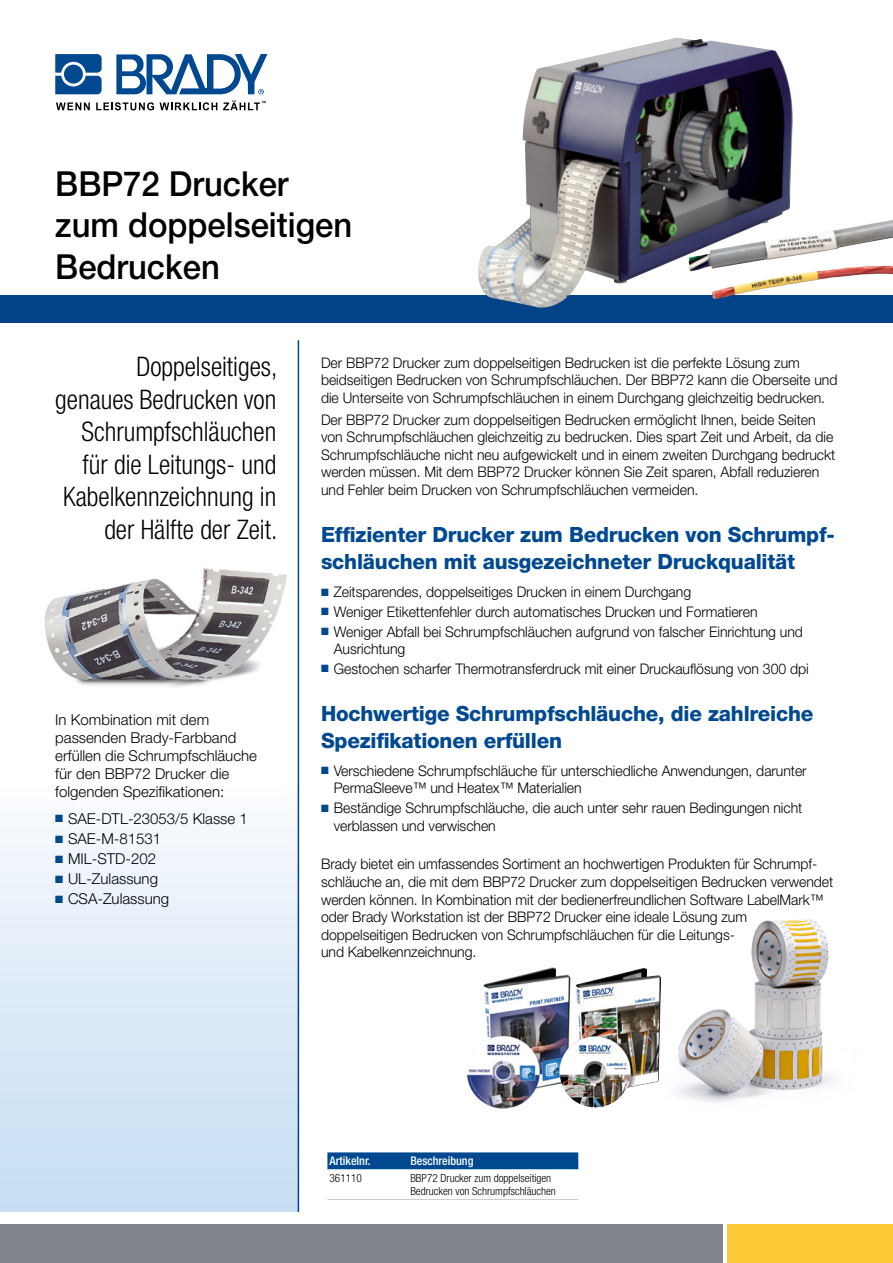
<style>
.page{position:relative;width:893px;height:1263px;background:#fff}
.page>*{position:absolute;margin:0;border:0;box-sizing:border-box;transform-origin:0 0}
.t1{font:500 34.5px/41.4px "Helvetica Neue LT Pro";color:#000;scale:.95 1}
.t2{font:300 condensed 27px/32.4px "Helvetica Neue LT Pro";color:#000;text-align:right}
.t3{font:800 21px/27px "Helvetica Neue LT Pro";letter-spacing:-.01em;color:#004990}
.t4{font:300 15px/18px "Helvetica Neue LT Pro";color:#000}
.t5{font:300 14.7px/17.5px "Helvetica Neue LT Pro";letter-spacing:-.005em;color:#000;scale:.96 1}
.t6{font:500 condensed 12px "Helvetica Neue LT Pro";color:#fff}
.t7{font:300 condensed 11.25px/13.5px "Helvetica Neue LT Pro";color:#000}
.s1{color:#004990}
</style>
<div class="page">
<div style="left:0;top:1225px;width:723px;height:38px;background:#81848a"></div>
<div style="left:727px;top:1225px;width:166px;height:38px;background:#ffca38"></div>
<svg style="left:55px;top:54px;width:47px;height:40px;background:#2966a2"></svg>
<svg style="left:116px;top:54px;width:151px;height:40px"></svg>
<svg style="left:56px;top:102px;width:34px;height:8px"></svg>
<svg style="left:96px;top:102px;width:58px;height:8px"></svg>
<svg style="left:160px;top:102px;width:57px;height:8px"></svg>
<svg style="left:223px;top:100px;width:43px;height:10px"></svg>
<img style="left:677px;top:919px;width:156px;height:184px">
<div style="left:0;top:682px;width:298px;height:530px;background:linear-gradient(to bottom,#fff,#c5ddf3)"></div>
<hr style="left:298px;top:340px;width:1px;height:872px;background:#014386">
<div style="left:0;top:296px;width:893px;height:27px;background:#014386"></div>
<img style="left:41px;top:568px;width:250px;height:122px">
<img style="left:466px;top:967px;width:92px;height:142px">
<img style="left:558px;top:968px;width:103px;height:140px">
<svg style="left:327px;top:1152px;width:251px;height:18px;background:#115597"></svg>
<hr style="left:327px;top:1199px;width:81px;height:1px;background:#c4ced4">
<hr style="left:408px;top:1199px;width:170px;height:1px;background:#c4ced4">
<img style="left:477px;top:38px;width:316px;height:270px">
<img style="left:688px;top:220px;width:205px;height:79px">
<h1 class="t1" style="left:55px;top:163px;width:314px">BBP72 Drucker zum doppelseitigen<br>Bedrucken</h1>
<h2 class="t2" style="left:55px;top:351px;width:224px">Doppelseitiges, genaues Bedrucken von<br>Schrumpfschläuchen für die Leitungs- und<br>Kabelkennzeichnung in der Hälfte der Zeit.</h2>
<p class="t4" style="left:55px;top:710px;width:203px">In Kombination mit dem passenden Brady-Farbband erfüllen die Schrumpfschläuche für den BBP72 Drucker die folgenden Spezifikationen:</p>
<p class="t4" style="left:55px;top:809px;width:194px"><span class="s1">■</span> SAE-DTL-23053/5 Klasse 1</p>
<p class="t4" style="left:55px;top:829px;width:107px"><span class="s1">■</span> SAE-M-81531</p>
<p class="t4" style="left:55px;top:849px;width:102px"><span class="s1">■</span> MIL-STD-202</p>
<p class="t4" style="left:55px;top:870px;width:104px"><span class="s1">■</span> UL-Zulassung</p>
<p class="t4" style="left:55px;top:890px;width:115px"><span class="s1">■</span> CSA-Zulassung</p>
<p class="t5" style="left:321px;top:353px;width:539px">Der BBP72 Drucker zum doppelseitigen Bedrucken ist die perfekte Lösung zum beidseitigen Bedrucken von Schrumpfschläuchen. Der BBP72 kann die Oberseite und die Unterseite von Schrumpfschläuchen in einem Durchgang gleichzeitig bedrucken.</p>
<p class="t5" style="left:321px;top:410px;width:537px">Der BBP72 Drucker zum doppelseitigen Bedrucken ermöglicht Ihnen, beide Seiten von Schrumpfschläuchen gleichzeitig zu bedrucken. Dies spart Zeit und Arbeit, da die Schrumpfschläuche nicht neu aufgewickelt und in einem zweiten Durchgang bedruckt werden müssen. Mit dem BBP72 Drucker können Sie Zeit sparen, Abfall reduzieren und Fehler beim Drucken von Schrumpfschläuchen vermeiden.</p>
<h3 class="t3" style="left:321px;top:521px;width:515px">Effizienter Drucker zum Bedrucken von Schrumpf&shy;schläuchen mit ausgezeichneter Druckqualität</h3>
<p class="t5" style="left:321px;top:583px;width:387px"><span class="s1">■</span> Zeitsparendes, doppelseitiges Drucken in einem Durchgang</p>
<p class="t5" style="left:321px;top:603px;width:456px"><span class="s1">■</span> Weniger Etikettenfehler durch automatisches Drucken und Formatieren</p>
<p class="t5" style="left:334px;top:622px;width:490px;text-indent:-13px"><span class="s1">■</span> Weniger Abfall bei Schrumpfschläuchen aufgrund von falscher Einrichtung und<br>Ausrichtung</p>
<p class="t5" style="left:321px;top:659px;width:510px"><span class="s1">■</span> Gestochen scharfer Thermotransferdruck mit einer Druckauflösung von 300 dpi</p>
<h3 class="t3" style="left:321px;top:700px;width:494px">Hochwertige Schrumpfschläuche, die zahlreiche<br>Spezifikationen erfüllen</h3>
<p class="t5" style="left:334px;top:761px;width:494px;text-indent:-13px"><span class="s1">■</span> Verschiedene Schrumpfschläuche für unterschiedliche Anwendungen, darunter<br>PermaSleeve™ und Heatex™ Materialien</p>
<p class="t5" style="left:334px;top:799px;width:489px;text-indent:-13px"><span class="s1">■</span> Beständige Schrumpfschläuche, die auch unter sehr rauen Bedingungen nicht verblassen und verwischen</p>
<p class="t5" style="left:321px;top:855px;width:535px">Brady bietet ein umfassendes Sortiment an hochwertigen Produkten für Schrumpf&shy;schläuche an, die mit dem BBP72 Drucker zum doppelseitigen Bedrucken verwendet werden können. In Kombination mit der bedienerfreundlichen Software LabelMark™ oder Brady Workstation ist der BBP72 Drucker eine ideale Lösung zum doppelseitigen Bedrucken von Schrumpfschläuchen für die Leitungs-<br>und Kabelkennzeichnung.</p>
<p class="t6" style="left:330px;top:1154px;width:43px">Artikelnr.</p>
<p class="t6" style="left:410px;top:1154px;width:65px">Beschreibung</p>
<p class="t7" style="left:330px;top:1171px;width:34px">361110</p>
<p class="t7" style="left:410px;top:1171px;width:147px">BBP72 Drucker zum doppelseitigen<br>Bedrucken von Schrumpfschläuchen</p>
</div>
